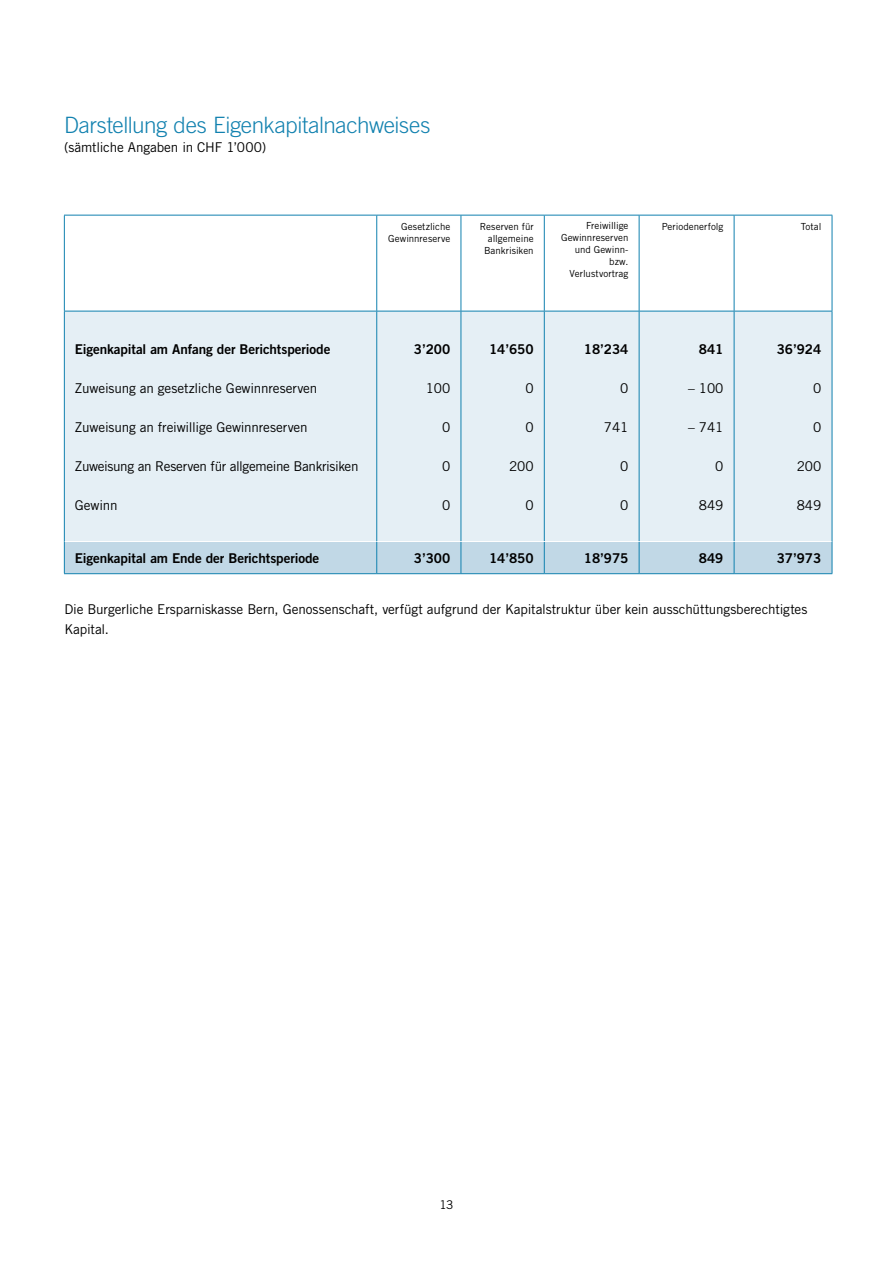
<style>
.page{position:relative;width:893px;height:1263px;background:#fff}
.page>*{position:absolute;margin:0;border:0;box-sizing:border-box;transform-origin:0 0}
.t1{font:300 22.5px "Trade Gothic LT";letter-spacing:-.02em;color:#1181af}
.t2{font:13.5px/19.5px "Trade Gothic LT";letter-spacing:-.01em;color:#000}
.t3{font:13.5px "Trade Gothic LT Bold Two";letter-spacing:-.005em;color:#000}
.t4{font:12px "Trade Gothic LT";color:#000}
.t5{font:9.75px/12px "Trade Gothic LT";color:#000;text-align:right}
</style>
<div class="page">
<div style="left:65px;top:312px;width:767px;height:229px;background:#e5eff5"></div>
<div style="left:65px;top:542px;width:767px;height:31px;background:#c1d8e6"></div>
<hr style="left:64px;top:541px;width:1px;height:32px;background:#1181af">
<hr style="left:544px;top:542px;width:1px;height:31px;background:#1181af">
<hr style="left:377px;top:215px;width:84px;height:1px;background:#1181af">
<hr style="left:376px;top:215px;width:1px;height:96px;background:#1181af">
<hr style="left:461px;top:215px;width:83px;height:1px;background:#1181af">
<hr style="left:461px;top:215px;width:1px;height:96px;background:#1181af">
<hr style="left:544px;top:215px;width:95px;height:1px;background:#1181af">
<hr style="left:544px;top:215px;width:1px;height:96px;background:#1181af">
<hr style="left:639px;top:215px;width:95px;height:1px;background:#1181af">
<hr style="left:639px;top:215px;width:1px;height:96px;background:#1181af">
<hr style="left:734px;top:215px;width:98px;height:1px;background:#1181af">
<hr style="left:734px;top:215px;width:1px;height:96px;background:#1181af">
<hr style="left:832px;top:215px;width:1px;height:96px;background:#1181af">
<hr style="left:377px;top:311px;width:84px;height:1px;background:#1181af">
<hr style="left:461px;top:311px;width:83px;height:1px;background:#1181af">
<hr style="left:544px;top:311px;width:95px;height:1px;background:#1181af">
<hr style="left:639px;top:311px;width:95px;height:1px;background:#1181af">
<hr style="left:734px;top:311px;width:98px;height:1px;background:#1181af">
<hr style="left:832px;top:311px;width:1px;height:230px;background:#1181af">
<hr style="left:64px;top:215px;width:313px;height:1px;background:#1181af">
<hr style="left:64px;top:215px;width:1px;height:96px;background:#1181af">
<hr style="left:64px;top:573px;width:313px;height:1px;background:#1181af">
<hr style="left:461px;top:573px;width:83px;height:1px;background:#1181af">
<hr style="left:544px;top:573px;width:95px;height:1px;background:#1181af">
<hr style="left:64px;top:311px;width:313px;height:1px;background:#1181af">
<hr style="left:64px;top:311px;width:1px;height:230px;background:#1181af">
<hr style="left:376px;top:311px;width:1px;height:230px;background:#1181af">
<hr style="left:461px;top:311px;width:1px;height:230px;background:#1181af">
<hr style="left:544px;top:311px;width:1px;height:230px;background:#1181af">
<hr style="left:639px;top:311px;width:1px;height:230px;background:#1181af">
<hr style="left:734px;top:311px;width:1px;height:230px;background:#1181af">
<hr style="left:376px;top:542px;width:1px;height:31px;background:#1181af">
<hr style="left:461px;top:542px;width:1px;height:31px;background:#1181af">
<hr style="left:377px;top:573px;width:84px;height:1px;background:#1181af">
<hr style="left:639px;top:542px;width:1px;height:31px;background:#1181af">
<hr style="left:639px;top:573px;width:95px;height:1px;background:#1181af">
<hr style="left:734px;top:542px;width:1px;height:31px;background:#1181af">
<hr style="left:832px;top:541px;width:1px;height:32px;background:#1181af">
<hr style="left:734px;top:573px;width:98px;height:1px;background:#1181af">
<h1 class="t1" style="left:64px;top:111px;width:368px">Darstellung des Eigenkapitalnachweises</h1>
<p class="t2" style="left:64px;top:137px;width:203px">(sämtliche Angaben in CHF 1’000)</p>
<p class="t3" style="left:75px;top:341px;width:257px">Eigenkapital am Anfang der Berichtsperiode</p>
<p class="t2" style="left:75px;top:378px;width:244px">Zuweisung an gesetzliche Gewinnreserven</p>
<p class="t2" style="left:75px;top:417px;width:234px">Zuweisung an freiwillige Gewinnreserven</p>
<p class="t2" style="left:75px;top:456px;width:285px">Zuweisung an Reserven für allgemeine Bankrisiken</p>
<p class="t2" style="left:75px;top:495px;width:44px">Gewinn</p>
<p class="t5" style="left:388px;top:221px;width:63px">Gesetzliche<br>Gewinnreserve</p>
<p class="t5" style="left:480px;top:220px;width:55px">Reserven für allgemeine<br>Bankrisiken</p>
<p class="t5" style="left:561px;top:220px;width:69px">Freiwillige<br>Gewinnreserven und Gewinn&shy;bzw.<br>Verlustvortrag</p>
<p class="t5" style="left:662px;top:220px;width:63px">Periodenerfolg</p>
<p class="t5" style="left:801px;top:220px;width:22px">Total</p>
<p class="t3" style="left:414px;top:341px;width:38px">3’200</p>
<p class="t2" style="left:426px;top:378px;width:26px">100</p>
<p class="t2" style="left:442px;top:417px;width:10px">0</p>
<p class="t2" style="left:442px;top:456px;width:10px">0</p>
<p class="t2" style="left:442px;top:495px;width:10px">0</p>
<p class="t3" style="left:489px;top:341px;width:46px">14’650</p>
<p class="t2" style="left:525px;top:378px;width:10px">0</p>
<p class="t2" style="left:525px;top:417px;width:10px">0</p>
<p class="t2" style="left:509px;top:456px;width:26px">200</p>
<p class="t2" style="left:525px;top:495px;width:10px">0</p>
<p class="t3" style="left:584px;top:341px;width:46px">18’234</p>
<p class="t2" style="left:620px;top:378px;width:10px">0</p>
<p class="t2" style="left:604px;top:417px;width:26px">741</p>
<p class="t2" style="left:620px;top:456px;width:10px">0</p>
<p class="t2" style="left:620px;top:495px;width:10px">0</p>
<p class="t3" style="left:699px;top:341px;width:26px">841</p>
<p class="t2" style="left:688px;top:378px;width:37px">– 100</p>
<p class="t2" style="left:688px;top:417px;width:37px">– 741</p>
<p class="t2" style="left:715px;top:456px;width:10px">0</p>
<p class="t2" style="left:699px;top:495px;width:26px">849</p>
<p class="t3" style="left:777px;top:341px;width:46px">36’924</p>
<p class="t2" style="left:813px;top:378px;width:10px">0</p>
<p class="t2" style="left:813px;top:417px;width:10px">0</p>
<p class="t2" style="left:797px;top:456px;width:26px">200</p>
<p class="t2" style="left:797px;top:495px;width:26px">849</p>
<p class="t3" style="left:75px;top:550px;width:246px">Eigenkapital am Ende der Berichtsperiode</p>
<p class="t3" style="left:414px;top:550px;width:38px">3’300</p>
<p class="t3" style="left:489px;top:550px;width:46px">14’850</p>
<p class="t3" style="left:584px;top:550px;width:46px">18’975</p>
<p class="t3" style="left:699px;top:550px;width:26px">849</p>
<p class="t3" style="left:777px;top:550px;width:46px">37’973</p>
<p class="t2" style="left:64px;top:600px;width:745px">Die Burgerliche Ersparniskasse Bern, Genossenschaft, verfügt aufgrund der Kapitalstruktur über kein ausschüttungsberechtigtes<br>Kapital.</p>
<p class="t4" style="left:439px;top:1197px;width:16px">13</p>
</div>
